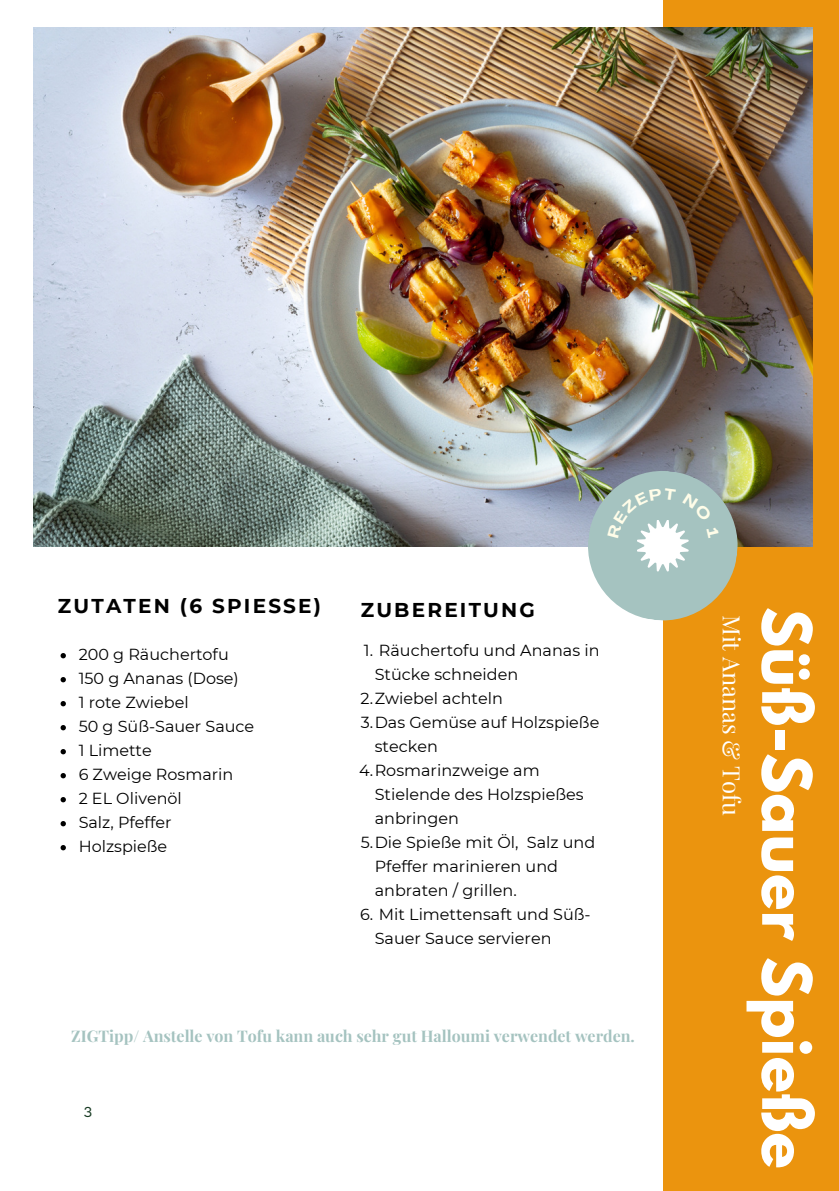
<style>
.page{position:relative;width:839px;height:1191px;background:#fff}
.page>*{position:absolute;margin:0;border:0;box-sizing:border-box;transform-origin:0 0}
.t1{font:700 60.2px "League Spartan";color:#fff}
.t2{font:23.8px "Playfair Display";color:#fff}
.t3{font:700 20px "Montserrat";letter-spacing:.11em;color:#000}
.t4{font:16px/24px "Montserrat";color:#000}
.t5{font:700 16px "Playfair Display";color:#a5c3c0}
.t6{font:14px "Sanchez";color:#183b23}
</style>
<div class="page">
<div style="left:663px;top:0;width:175px;height:1191px;background:#eb940e"></div>
<img style="left:34px;top:27px;width:778px;height:519px">
<svg style="left:61px;top:653px;width:5px;height:5px"></svg>
<svg style="left:61px;top:677px;width:5px;height:5px"></svg>
<svg style="left:61px;top:701px;width:5px;height:5px"></svg>
<svg style="left:61px;top:725px;width:5px;height:5px"></svg>
<svg style="left:61px;top:749px;width:5px;height:5px"></svg>
<svg style="left:61px;top:773px;width:5px;height:5px"></svg>
<svg style="left:61px;top:797px;width:5px;height:5px"></svg>
<svg style="left:61px;top:821px;width:5px;height:5px"></svg>
<svg style="left:61px;top:845px;width:5px;height:5px"></svg>
<svg style="left:583px;top:466px;width:159px;height:155px"></svg>
<p class="t3" style="left:58px;top:593px;width:264px">ZUTATEN (6 SPIESSE)</p>
<p class="t4" style="left:79px;top:642px;width:152px">200 g Räuchertofu</p>
<p class="t4" style="left:79px;top:666px;width:162px">150 g Ananas (Dose)</p>
<p class="t4" style="left:79px;top:690px;width:112px">1 rote Zwiebel</p>
<p class="t4" style="left:79px;top:714px;width:177px">50 g Süß-Sauer Sauce</p>
<p class="t4" style="left:79px;top:738px;width:74px">1 Limette</p>
<h5 class="t4" style="left:79px;top:762px;width:156px">6 Zweige Rosmarin</h5>
<p class="t4" style="left:79px;top:786px;width:105px">2 EL Olivenöl<br>Salz, Pfeffer<br>Holzspieße</p>
<p class="t3" style="left:361px;top:597px;width:176px">ZUBEREITUNG</p>
<p class="t4" style="left:364px;top:639px;width:237px">1. Räuchertofu und Ananas in</p>
<p class="t4" style="left:375px;top:663px;width:145px">Stücke schneiden</p>
<p class="t4" style="left:360px;top:687px;width:144px">2.Zwiebel achteln</p>
<p class="t4" style="left:361px;top:711px;width:240px">3.Das Gemüse auf Holzspieße</p>
<p class="t4" style="left:375px;top:735px;width:65px">stecken</p>
<p class="t4" style="left:359px;top:759px;width:182px">4.Rosmarinzweige am</p>
<p class="t4" style="left:375px;top:783px;width:210px">Stielende des Holzspießes</p>
<p class="t4" style="left:375px;top:807px;width:86px">anbringen</p>
<p class="t4" style="left:360px;top:831px;width:236px">5.Die Spieße mit Öl, Salz und</p>
<p class="t4" style="left:375px;top:855px;width:185px">Pfeffer marinieren und</p>
<p class="t4" style="left:375px;top:879px;width:143px">anbraten / grillen.</p>
<p class="t4" style="left:375px;top:903px;width:217px;text-indent:-15px">6. Mit Limettensaft und Süß-<br>Sauer Sauce servieren</p>
<p class="t5" style="left:71px;top:1024px;width:565px">ZIGTipp/ Anstelle von Tofu kann auch sehr gut Halloumi verwendet werden.</p>
<p class="t6" style="left:84px;top:1103px;width:10px">3</p>
<p class="t1" style="left:816px;top:607px;width:563px;rotate:90deg">Süß-Sauer Spieße</p>
<p class="t2" style="left:748px;top:615px;width:203px;rotate:90deg">Mit Ananas &amp; Tofu</p>
</div>
